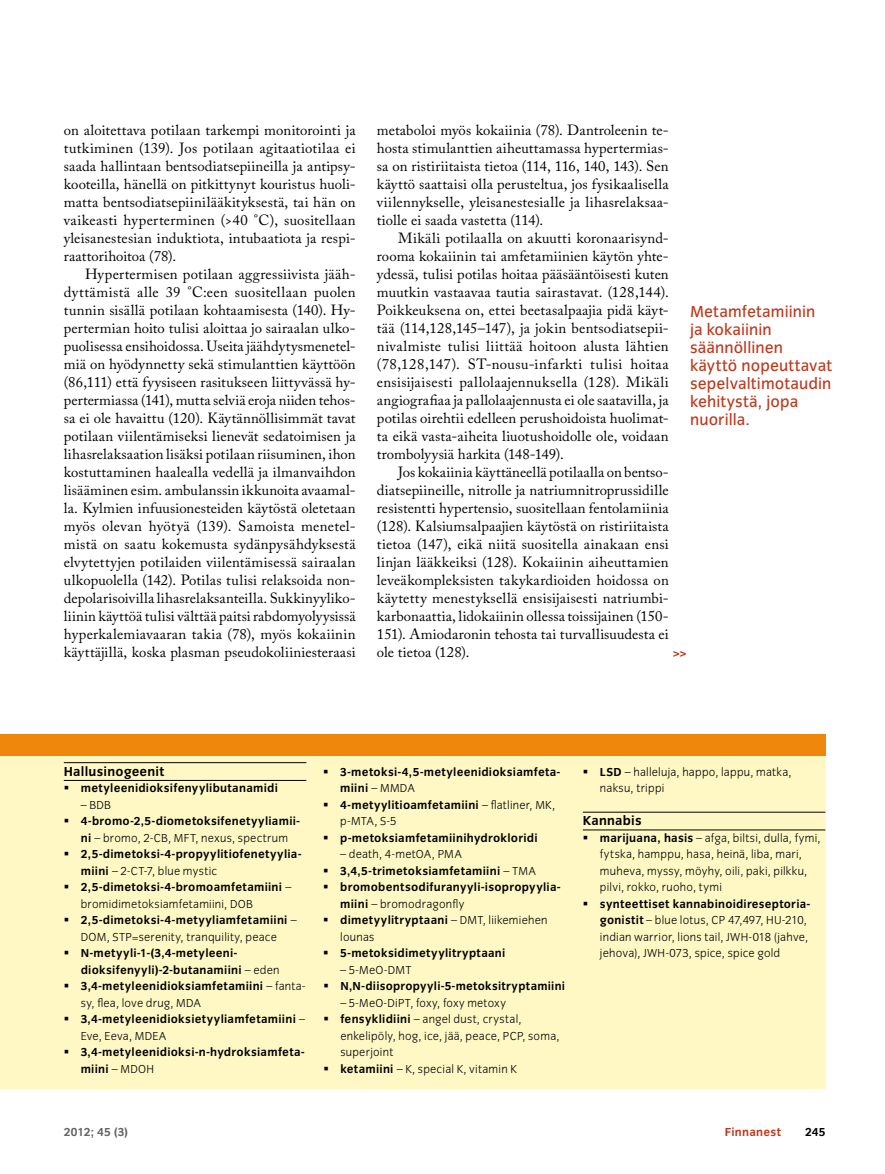
<style>
.page{position:relative;width:885px;height:1174px;background:#fff}
.page>*{position:absolute;margin:0;border:0;box-sizing:border-box;transform-origin:0 0}
.t1{font:16.5px/18px "Congress Sans";letter-spacing:.005em;color:#be381c}
.t2{font:14.7px/18px "Adobe Caslon Pro";letter-spacing:.01em;color:#000;text-align:justify}
.t3{font:700 13.5px "Congress Sans";letter-spacing:.015em;color:#000}
.t4{font:700 12px/16.5px "Congress Sans";letter-spacing:.025em;color:#000}
.t5{font:300 12px/16.5px "Congress Sans";letter-spacing:.02em;color:#000}
.t6{font:700 12px "Congress Sans";letter-spacing:.02em;color:#be381c}
.t7{font:700 12px "Congress Sans";letter-spacing:.01em;color:#646463}
.s1{font-weight:300}
.s2{font-weight:700}
</style>
<div class="page">
<div style="left:0;top:742px;width:825px;height:347px;background:#fff8c5"></div>
<hr style="left:64px;top:762px;width:242px;height:1px;background:#000">
<hr style="left:64px;top:780px;width:242px;height:1px;background:#000">
<hr style="left:583px;top:811px;width:242px;height:1px;background:#000">
<hr style="left:583px;top:829px;width:242px;height:1px;background:#000">
<div style="left:0;top:734px;width:825px;height:21px;background:#f0870d"></div>
<p class="t2" style="left:64px;top:121px;width:293px">on aloitettava potilaan tarkempi monitorointi ja tutkiminen (139). Jos potilaan agitaatiotilaa ei saada hallintaan bentsodiatsepiineilla ja antipsy&shy;kooteilla, hänellä on pitkittynyt kouristus huoli&shy;matta bentsodiatsepiinilääkityksestä, tai hän on vaikeasti hyperterminen (&gt;40 °C), suositellaan yleisanestesian induktiota, intubaatiota ja respi&shy;raattorihoitoa (78).</p>
<p class="t2" style="left:64px;top:265px;width:293px;text-indent:21px">Hypertermisen potilaan aggressiivista jääh&shy;dyttämistä alle 39 °C:een suositellaan puolen tunnin sisällä potilaan kohtaamisesta (140). Hy&shy;pertermian hoito tulisi aloittaa jo sairaalan ulko&shy;puolisessa ensihoidossa. Useita jäähdytysmenetel&shy;miä on hyödynnetty sekä stimulanttien käyttöön (86,111) että fyysiseen rasitukseen liittyvässä hy&shy;pertermiassa (141), mutta selviä eroja niiden tehos&shy;sa ei ole havaittu (120). Käytännöllisimmät tavat potilaan viilentämiseksi lienevät sedatoimisen ja lihasrelaksaation lisäksi potilaan riisuminen, ihon kostuttaminen haalealla vedellä ja ilmanvaihdon lisääminen esim. ambulanssin ikkunoita avaamal&shy;la. Kylmien infuusionesteiden käytöstä oletetaan myös olevan hyötyä (139). Samoista menetel&shy;mistä on saatu kokemusta sydänpysähdyksestä elvytettyjen potilaiden viilentämisessä sairaalan ulkopuolella (142). Potilas tulisi relaksoida non&shy;depolarisoivilla lihasrelaksanteilla. Sukkinyyliko&shy;liinin käyttöä tulisi välttää paitsi rabdomyolyysissä hyperkalemiavaaran takia (78), myös kokaiinin käyttäjillä, koska plasman pseudokoliiniesteraasi</p>
<p class="t2" style="left:377px;top:121px;width:293px">metaboloi myös kokaiinia (78). Dantroleenin te&shy;hosta stimulanttien aiheuttamassa hypertermias&shy;sa on ristiriitaista tietoa (114, 116, 140, 143). Sen käyttö saattaisi olla perusteltua, jos fysikaalisella viilennykselle, yleisanestesialle ja lihasrelaksaa&shy;tiolle ei saada vastetta (114).</p>
<p class="t2" style="left:377px;top:228px;width:293px;text-indent:21px">Mikäli potilaalla on akuutti koronaarisynd&shy;rooma kokaiinin tai amfetamiinien käytön yhte&shy;ydessä, tulisi potilas hoitaa pääsääntöisesti kuten muutkin vastaavaa tautia sairastavat. (128,144).<br>Poikkeuksena on, ettei beetasalpaajia pidä käyt&shy;tää (114,128,145–147), ja jokin bentsodiatsepii&shy;nivalmiste tulisi liittää hoitoon alusta lähtien (78,128,147). ST-nousu-infarkti tulisi hoitaa ensisijaisesti pallolaajennuksella (128). Mikäli angiografiaa ja pallolaajennusta ei ole saatavilla, ja potilas oirehtii edelleen perushoidoista huolimat&shy;ta eikä vasta-aiheita liuotushoidolle ole, voidaan trombolyysiä harkita (148-149).</p>
<p class="t2" style="left:377px;top:462px;width:293px;text-indent:21px">Jos kokaiinia käyttäneellä potilaalla on bentso&shy;diatsepiineille, nitrolle ja natriumnitroprussidille resistentti hypertensio, suositellaan fentolamiinia (128). Kalsiumsalpaajien käytöstä on ristiriitaista tietoa (147), eikä niitä suositella ainakaan ensi linjan lääkkeiksi (128). Kokaiinin aiheuttamien leveäkompleksisten takykardioiden hoidossa on käytetty menestyksellä ensisijaisesti natriumbi&shy;karbonaattia, lidokaiinin ollessa toissijainen (150- 151). Amiodaronin tehosta tai turvallisuudesta ei ole tietoa (128).</p>
<p class="t1" style="left:690px;top:302px;width:143px">Metamfetamiinin ja kokaiinin säännöllinen käyttö nopeuttavat sepelvaltimotaudin kehitystä, jopa nuorilla.</p>
<p class="t6" style="left:673px;top:646px;width:15px">&gt;&gt;</p>
<p class="t3" style="left:64px;top:763px;width:102px">Hallusinogeenit</p>
<p class="t4" style="left:81px;top:780px;width:199px">metyleenidioksifenyylibutanamidi</p>
<p class="t5" style="left:81px;top:796px;width:32px">– BDB</p>
<p class="t4" style="left:81px;top:813px;width:222px">4-bromo-2,5-diometoksifenetyyliamii&shy;ni <span class="s1">– bromo, 2-CB, MFT, nexus, spectrum </span>2,5-dimetoksi-4-propyylitiofenetyylia&shy;miini <span class="s1">– 2-CT-7, blue mystic </span>2,5-dimetoksi-4-bromoamfetamiini <span class="s1">– bromidimetoksiamfetamiini, DOB </span>2,5-dimetoksi-4-metyyliamfetamiini <span class="s1">– DOM, STP=serenity, tranquility, peace</span></p>
<p class="t4" style="left:81px;top:945px;width:226px">N-metyyli-1-(3,4-metyleeni&shy;dioksifenyyli)-2-butanamiini <span class="s1">– eden<br></span>3,4-metyleenidioksiamfetamiini <span class="s1">– fanta&shy;sy, flea, love drug, MDA<br></span>3,4-metyleenidioksietyyliamfetamiini <span class="s1">–<br>Eve, Eeva, MDEA</span></p>
<p class="t4" style="left:81px;top:1044px;width:225px">3,4-metyleenidioksi-n-hydroksiamfeta&shy;miini <span class="s1">– MDOH</span></p>
<p class="t4" style="left:340px;top:763px;width:221px">3-metoksi-4,5-metyleenidioksiamfeta&shy;miini <span class="s1">– MMDA<br></span>4-metyylitioamfetamiini <span class="s1">– flatliner, MK, p-MTA, S-5</span></p>
<p class="t4" style="left:340px;top:829px;width:199px">p-metoksiamfetamiinihydrokloridi</p>
<p class="t4" style="left:340px;top:846px;width:222px"><span class="s1">– death, 4-metOA, PMA<br></span>3,4,5-trimetoksiamfetamiini <span class="s1">– TMA </span>bromobentsodifuranyyli-isopropyylia&shy;miini <span class="s1">– bromodragonfly </span>dimetyylitryptaani <span class="s1">– DMT, liikemiehen lounas</span></p>
<p class="t4" style="left:340px;top:945px;width:167px">5-metoksidimetyylitryptaani</p>
<p class="t5" style="left:340px;top:961px;width:73px">– 5-MeO-DMT</p>
<p class="t4" style="left:340px;top:978px;width:226px">N,N-diisopropyyli-5-metoksitryptamiini</p>
<p class="t5" style="left:340px;top:994px;width:221px">– 5-MeO-DiPT, foxy, foxy metoxy <span class="s2">fensyklidiini</span> – angel dust, crystal, enkelipöly, hog, ice, jää, peace, PCP, soma, superjoint<br><span class="s2">ketamiini</span> – K, special K, vitamin K</p>
<p class="t5" style="left:600px;top:763px;width:193px;text-indent:25px">– halleluja, happo, lappu, matka, naksu, trippi</p>
<p class="t3" style="left:583px;top:813px;width:60px">Kannabis</p>
<p class="t5" style="left:600px;top:829px;width:222px"><span class="s2">marijuana, hasis</span> – afga, biltsi, dulla, fymi, fytska, hamppu, hasa, heinä, liba, mari, muheva, myssy, möyhy, oili, paki, pilkku, pilvi, rokko, ruoho, tymi</p>
<p class="t5" style="left:600px;top:895px;width:211px"><span class="s2">synteettiset kannabinoidireseptoria&shy;gonistit</span> – blue lotus, CP 47,497, HU -210, indian warrior, lions tail, JWH-018 (jahve, jehova), JWH-073, spice, spice gold</p>
<p class="t4" style="left:600px;top:763px;width:8px">LSD</p>
<p class="t7" style="left:64px;top:1125px;width:66px">2012; 45 (3)</p>
<p class="t6" style="left:724px;top:1125px;width:58px">Finnanest</p>
<p class="t4" style="left:805px;top:1123px;width:22px">245</p>
</div>
